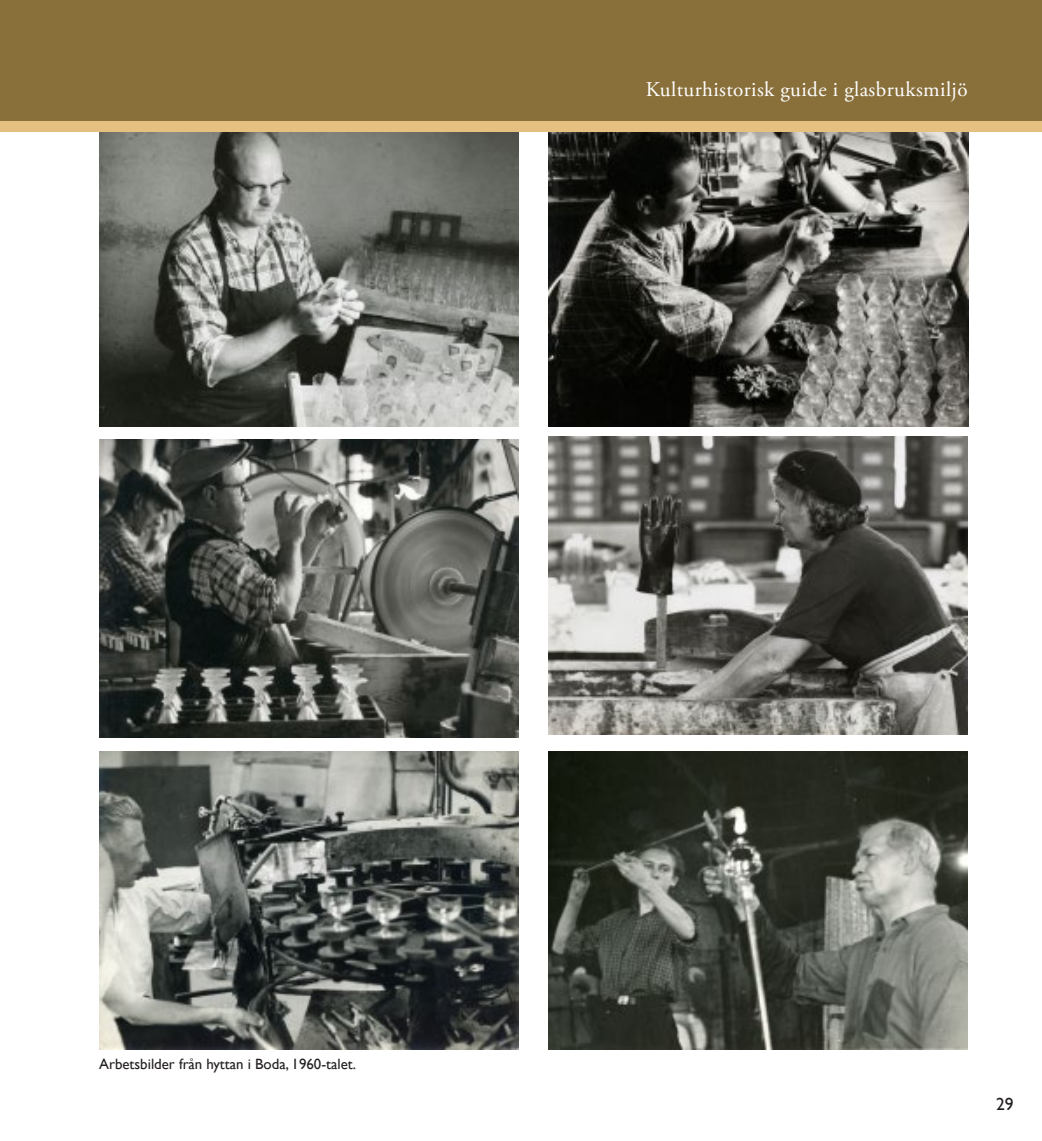
<style>
.page{position:relative;width:1042px;height:1141px;background:#fff}
.page>*{position:absolute;margin:0;border:0;box-sizing:border-box;transform-origin:0 0}
.t1{font:21px "Adobe Garamond Pro";letter-spacing:.02em;color:#fff}
.t2{font:17.5px "Gill Sans";color:#231f20}
.t3{font:14.88px "Gill Sans";color:#231f20}
</style>
<div class="page">
<img style="left:548px;top:437px;width:419px;height:297px">
<img style="left:99px;top:132px;width:419px;height:295px">
<img style="left:548px;top:132px;width:420px;height:295px">
<img style="left:548px;top:752px;width:419px;height:297px">
<img style="left:99px;top:752px;width:419px;height:297px">
<img style="left:99px;top:439px;width:419px;height:298px">
<div style="left:0;top:121px;width:1042px;height:11px;background:#e6c081"></div>
<div style="left:0;top:0;width:1042px;height:121px;background:#89703b"></div>
<h1 class="t1" style="left:646px;top:77px;width:323px">Kulturhistorisk guide i glasbruksmiljö</h1>
<p class="t3" style="left:99px;top:1056px;width:258px">Arbetsbilder från hyttan i Boda, 1960-talet.</p>
<p class="t2" style="left:996px;top:1094px;width:19px">29</p>
</div>
